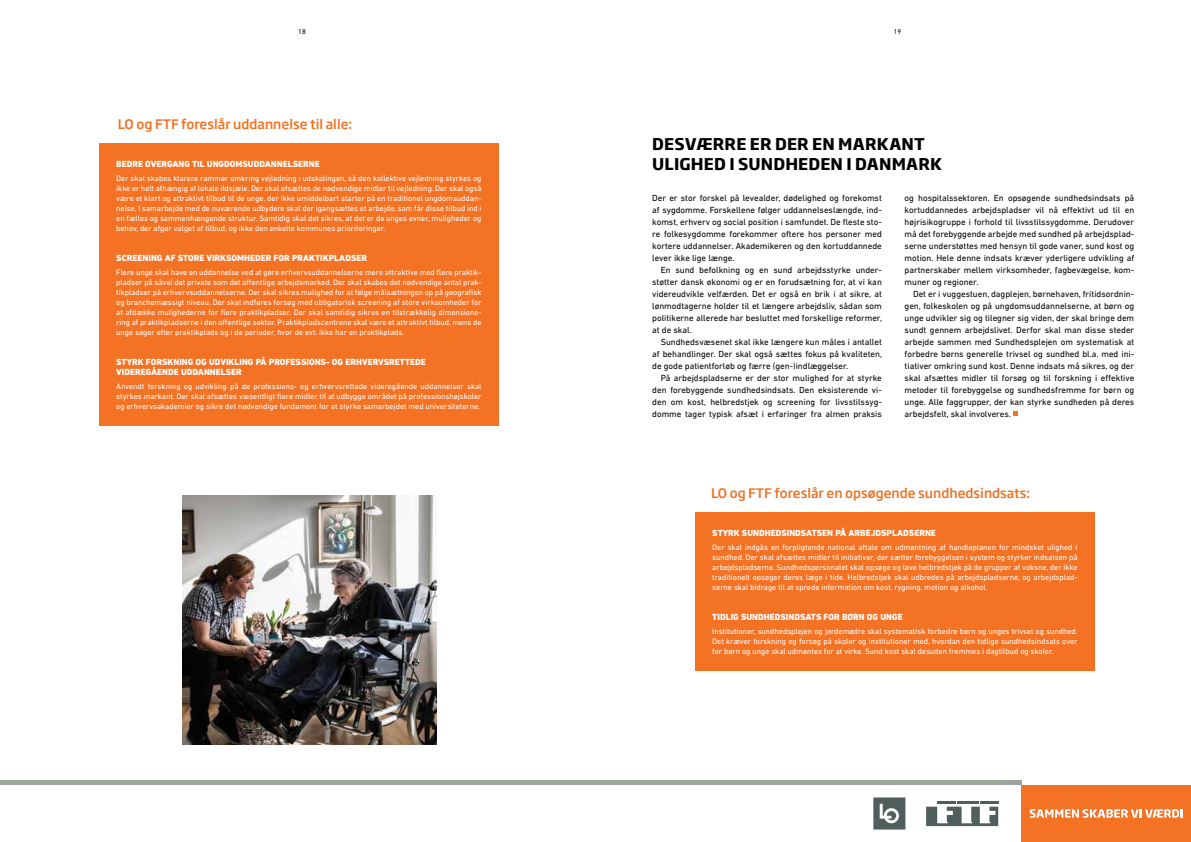
<style>
.page{position:relative;width:1191px;height:842px;background:#fff}
.page>*{position:absolute;margin:0;border:0;box-sizing:border-box;transform-origin:0 0}
.t1{font:700 16px/20px "Soho Gothic Pro";letter-spacing:.01em;color:#000}
.t2{font:500 13px "Soho Gothic Pro";color:#f37224}
.t3{font:9px/12px "DIN Next LT Pro";color:#000;text-align:justify}
.t4{font:800 9px/10px "DIN Next LT Pro";color:#fff}
.t5{font:8px/10px "DIN Next LT Pro";color:#fff;text-align:justify}
.t6{font:7px "DIN Next LT Pro";color:#000}
</style>
<div class="page">
<svg style="left:1013px;top:412px;width:4px;height:4px"></svg>
<div style="left:99px;top:144px;width:399px;height:282px;background:#f37224"></div>
<div style="left:695px;top:512px;width:399px;height:159px;background:#f37224"></div>
<img style="left:182px;top:495px;width:254px;height:249px">
<div style="left:0;top:780px;width:1021px;height:5px;background:#9da49c"></div>
<hr style="left:937px;top:801px;width:18px;height:3px;background:#505f5d">
<hr style="left:957px;top:801px;width:21px;height:3px;background:#505f5d">
<hr style="left:979px;top:801px;width:19px;height:3px;background:#505f5d">
<svg style="left:926px;top:807px;width:72px;height:19px"></svg>
<svg style="left:873px;top:797px;width:32px;height:32px"></svg>
<div style="left:1021px;top:785px;width:170px;height:57px;background:#f37224"></div>
<svg style="left:1029px;top:809px;width:153px;height:9px"></svg>
<p class="t6" style="left:298px;top:27px;width:9px">18</p>
<p class="t6" style="left:893px;top:27px;width:9px">19</p>
<h2 class="t2" style="left:118px;top:114px;width:236px">LO og FTF foreslår uddannelse til alle:</h2>
<p class="t4" style="left:116px;top:159px;width:12px">BEDRE</p>
<p class="t4" style="left:145px;top:159px;width:110px">OVERGANG TIL UNGDOMSUDDA</p>
<p class="t4" style="left:271px;top:159px;width:49px">NNELSERNE</p>
<p class="t5" style="left:116px;top:173px;width:367px">Der skal skabes klarere rammer omkring vejledning i udskolingen, så den kollektive vejledning styrkes og ikke er helt afhængig af lokale ildsjæle. Der skal afsættes de nødvendige midler til vejledning. Der skal også være et klart og attraktivt tilbud til de unge, der ikke umiddelbart starter på en traditionel ungdomsuddan&shy;nelse. I samarbejde med de nuværende udbydere skal der igangsættes et arbejde, som får disse tilbud ind i en fælles og sammenhængende struktur. Samtidig skal det sikres, at det er de unges evner, muligheder og behov, der afgør valget af tilbud, og ikke den enkelte kommunes prioriteringer.</p>
<p class="t4" style="left:116px;top:253px;width:140px">SCREENING AF STORE VIRKSOMHEDER</p>
<p class="t4" style="left:274px;top:253px;width:67px">FOR PRAKTI KPLAD</p>
<p class="t4" style="left:351px;top:253px;width:12px">SER</p>
<p class="t5" style="left:116px;top:267px;width:367px">Flere unge skal have en uddannelse ved at gøre erhvervsuddannelserne mere attraktive med flere praktik&shy;pladser på såvel det private som det offentlige arbejdsmarked. Der skal skabes det nødvendige antal prak&shy;tikpladser på erhvervsuddannelserne. Der skal sikres mulighed for at følge målsætningen op på geografisk og branchemæssigt niveau. Der skal indføres forsøg med obligatorisk screening af store virksomheder for at afdække mulighederne for flere praktikpladser. Der skal samtidig sikres en tilstrækkelig dimensione&shy;ring af praktikpladserne i den offentlige sektor. Praktikpladscentrene skal være et attraktivt tilbud, mens de unge søger efter praktikplads og i de perioder, hvor de evt. ikke har en praktikplads.</p>
<p class="t4" style="left:116px;top:357px;width:279px">STYRK FORSKNING OG UDVIKLI NG PÅ PROFESSIONS- OG ERHVERVSRETTEDE<br>VIDERE</p>
<p class="t4" style="left:146px;top:367px;width:42px">GÅENDE UDDA</p>
<p class="t4" style="left:204px;top:367px;width:34px">NNELSER</p>
<p class="t5" style="left:116px;top:381px;width:367px">Anvendt forskning og udvikling på de professions- og erhvervsrettede videregående uddannelser skal styrkes markant. Der skal afsættes væsentligt flere midler til at udbygge området på professionshøjskoler og erhvervsakademier og sikre det nødvendige fundament for at styrke samarbejdet med universiteterne.</p>
<h1 class="t1" style="left:652px;top:133px;width:291px">DESVÆRRE ER DER EN MARKANT<br>ULIGHED I SUNDHEDEN I DANMARK</h1>
<p class="t3" style="left:652px;top:192px;width:231px">Der er stor forskel på levealder, dødelighed og forekomst af sygdomme. Forskellene følger uddannelseslængde, ind&shy;komst, erhverv og social position i samfundet. De fleste sto&shy;re folkesygdomme forekommer oftere hos personer med kortere uddannelser. Akademikeren og den kortuddannede lever ikke lige længe.</p>
<p class="t3" style="left:652px;top:264px;width:231px;text-indent:9px">En sund befolkning og en sund arbejdsstyrke under&shy;støtter dansk økonomi og er en forudsætning for, at vi kan videreudvikle velfærden. Det er også en brik i at sikre, at lønmodtagerne holder til et længere arbejdsliv, sådan som politikerne allerede har besluttet med forskellige reformer, at de skal.</p>
<p class="t3" style="left:652px;top:336px;width:231px;text-indent:9px">Sundhedsvæsenet skal ikke længere kun måles i antallet af behandlinger. Der skal også sættes fokus på kvaliteten, de gode patientforløb og færre (gen-)indlæggelser.</p>
<p class="t3" style="left:652px;top:372px;width:231px;text-indent:9px">På arbejdspladserne er der stor mulighed for at styrke den forebyggende sundhedsindsats. Den eksisterende vi&shy;den om kost, helbredstjek og screening for livsstilssyg&shy;domme tager typisk afsæt i erfaringer fra almen praksis</p>
<p class="t3" style="left:904px;top:192px;width:231px">og hospitalssektoren. En opsøgende sundhedsindsats på kortuddannedes arbejdspladser vil nå effektivt ud til en højrisikogruppe i forhold til livsstilssygdomme. Derudover må det forebyggende arbejde med sundhed på arbejdsplad&shy;serne understøttes med hensyn til gode vaner, sund kost og motion. Hele denne indsats kræver yderligere udvikling af partnerskaber mellem virksomheder, fagbevægelse, kom&shy;muner og regioner.</p>
<p class="t3" style="left:904px;top:288px;width:231px;text-indent:9px">Det er i vuggestuen, dagplejen, børnehaven, fritidsordnin&shy;gen, folkeskolen og på ungdomsuddannelserne, at børn og unge udvikler sig og tilegner sig viden, der skal bringe dem sundt gennem arbejdslivet. Derfor skal man disse steder arbejde sammen med Sundhedsplejen om systematisk at forbedre børns generelle trivsel og sundhed bl.a. med ini&shy;tiativer omkring sund kost. Denne indsats må sikres, og der skal afsættes midler til forsøg og til forskning i effektive metoder til forebyggelse og sundhedsfremme for børn og unge. Alle faggrupper, der kan styrke sundheden på deres arbejdsfelt, skal involveres.</p>
<h2 class="t2" style="left:711px;top:483px;width:320px">LO og FTF foreslår en opsøgende sundhedsindsats:</h2>
<p class="t4" style="left:712px;top:528px;width:143px">STYRK SUNDHEDSINDSATSEN PÅ ARBEJD</p>
<p class="t4" style="left:881px;top:528px;width:18px">SPLAD</p>
<p class="t4" style="left:909px;top:528px;width:28px">SERNE</p>
<p class="t5" style="left:712px;top:542px;width:367px">Der skal indgås en forpligtende national aftale om udmøntning af handleplanen for mindsket ulighed i sundhed. Der skal afsættes midler til initiativer, der sætter forebyggelsen i system og styrker indsatsen på arbejdspladserne. Sundhedspersonalet skal opsøge og lave helbredstjek på de grupper af voksne, der ikke traditionelt opsøger deres læge i tide. Helbredstjek skal udbredes på arbejdspladserne, og arbejdsplad&shy;serne skal bidrage til at sprede information om kost, rygning, motion og alkohol.</p>
<p class="t4" style="left:712px;top:612px;width:10px">TIDLI</p>
<p class="t4" style="left:733px;top:612px;width:170px">G SUNDHEDSINDSATS FOR BØRN OG UNGE</p>
<p class="t5" style="left:712px;top:626px;width:367px">Institutioner, sundhedsplejen og jordemødre skal systematisk forbedre børn og unges trivsel og sundhed.<br>Det kræver forskning og forsøg på skoler og institutioner med, hvordan den tidlige sundhedsindsats over for børn og unge skal udmøntes for at virke. Sund kost skal desuden fremmes i dagtilbud og skoler.</p>
</div>
